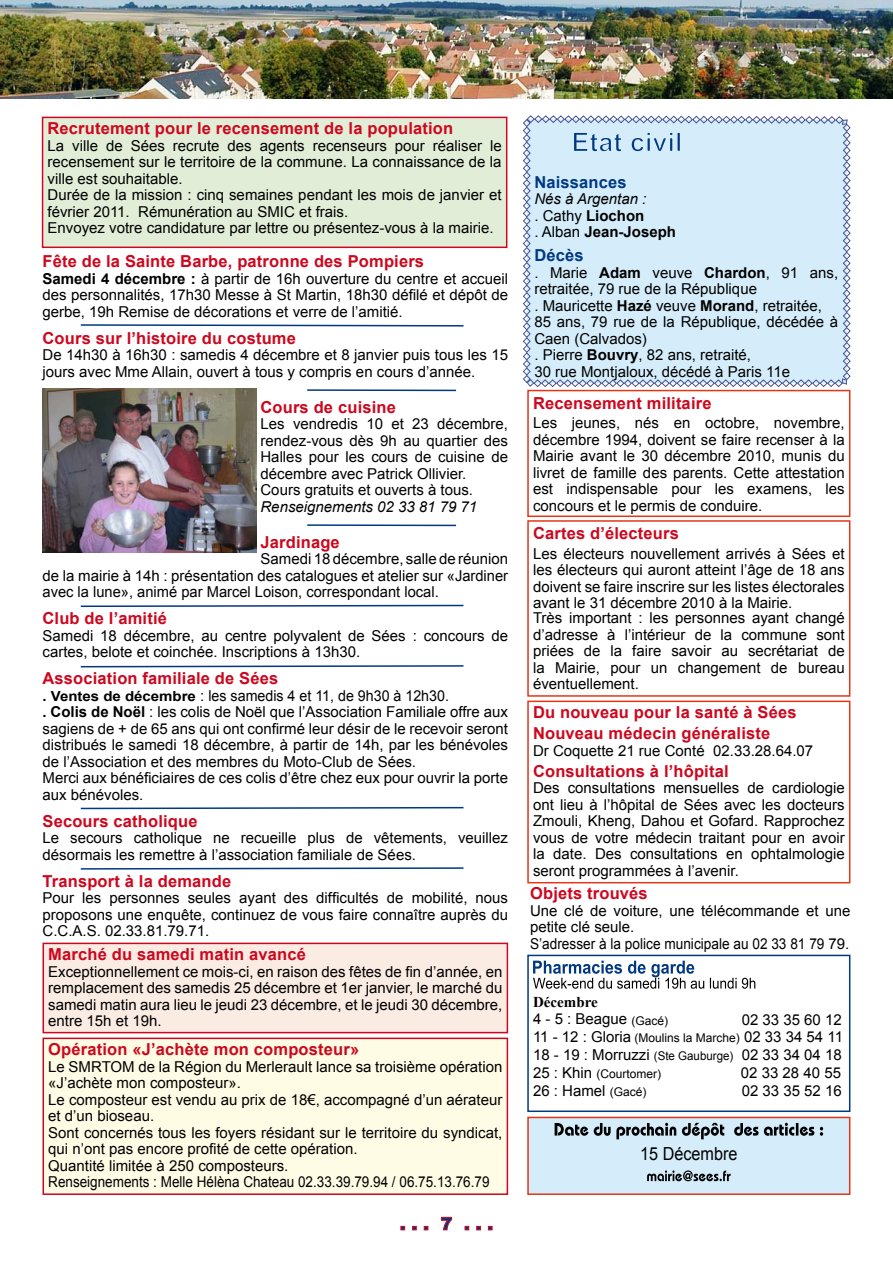
<style>
.page{position:relative;width:893px;height:1263px;background:#fff}
.page>*{position:absolute;margin:0;border:0;box-sizing:border-box;transform-origin:0 0}
.t1{font:18px "Arial";color:#000;scale:.9 1}
.t2{font:700 16.5px/21px "Arial";letter-spacing:.01em;color:#cd071e}
.t3{font:700 16.5px "Arial";letter-spacing:.01em;color:#003882}
.t4{font:15px/16.5px "Arial";color:#000;text-align:justify}
.t5{font:700 15px/16.5px "Arial";color:#000}
.t6{font:italic 15px "Arial";color:#000}
.t7{font:700 15px "Times New Roman";color:#000}
.t8{font:12px "Arial";color:#000}
.s1{font-weight:700}
.s2{font-weight:700;font-size:13.8px}
.s3{font-weight:400;font-style:italic}
.s4{font-weight:400}
.s5{font-size:12px}
.s6{font-size:15px}
</style>
<div class="page">
<svg style="left:523px;top:115px;width:328px;height:272px"></svg>
<img style="left:0;top:0;width:893px;height:98px">
<svg style="left:533px;top:961px;width:222px;height:28px"></svg>
<div style="left:527px;top:955px;width:323px;height:157px;border:2px solid #003882"></div>
<svg style="left:400px;top:1216px;width:93px;height:14px"></svg>
<div style="left:528px;top:1117px;width:322px;height:77px;background:#d5edfa"></div>
<svg style="left:555px;top:1123px;width:268px;height:16px"></svg>
<svg style="left:647px;top:1170px;width:84px;height:11px"></svg>
<div style="left:527px;top:1117px;width:323px;height:78px;border:2px solid #e53517"></div>
<svg style="left:80px;top:324px;width:384px;height:3px"></svg>
<svg style="left:80px;top:665px;width:384px;height:3px"></svg>
<svg style="left:80px;top:604px;width:384px;height:4px"></svg>
<div style="left:43px;top:1038px;width:464px;height:156px;background:#fffce5"></div>
<div style="left:43px;top:1037px;width:465px;height:158px;border:2px solid #cd071e"></div>
<div style="left:43px;top:117px;width:464px;height:130px;background:#e2edd7"></div>
<div style="left:42px;top:117px;width:465px;height:131px;border:2px solid #cd071e"></div>
<div style="left:527px;top:390px;width:323px;height:127px;border:2px solid #e53517"></div>
<div style="left:527px;top:520px;width:323px;height:177px;border:2px solid #e53517"></div>
<div style="left:527px;top:701px;width:323px;height:182px;border:2px solid #e53517"></div>
<div style="left:43px;top:943px;width:464px;height:89px;background:#faebe3"></div>
<div style="left:43px;top:943px;width:465px;height:90px;border:2px solid #cd071e"></div>
<svg style="left:80px;top:806px;width:384px;height:4px"></svg>
<img style="left:43px;top:389px;width:213px;height:164px">
<svg style="left:80px;top:867px;width:384px;height:3px"></svg>
<hr style="left:307px;top:524px;width:149px;height:2px;background:#003882">
<hr style="left:307px;top:389px;width:149px;height:2px;background:#003882">
<p class="t2" style="left:48px;top:119px;width:407px">Recrutement pour le recensement de la population</p>
<p class="t4" style="left:48px;top:138px;width:456px;text-align:left">La ville de Sées recrute des agents recenseurs pour réaliser le recensement sur le territoire de la commune. La connaissance de la ville est souhaitable.<br>Durée de la mission : cinq semaines pendant les mois de janvier et février 2011. Rémunération au SMIC et frais.<br>Envoyez votre candidature par lettre ou présentez-vous à la mairie.</p>
<p class="t2" style="left:43px;top:251px;width:383px">Fête de la Sainte Barbe, patronne des Pompiers</p>
<p class="t4" style="left:43px;top:270px;width:467px"><span class="s1">Samedi 4 décembre :</span> à partir de 16h ouverture du centre et accueil des personnalités, 17h30 Messe à St Martin, 18h30 défilé et dépôt de gerbe, 19h Remise de décorations et verre de l’amitié.</p>
<p class="t2" style="left:43px;top:328px;width:255px">Cours sur l’histoire du costume</p>
<p class="t4" style="left:43px;top:347px;width:467px">De 14h30 à 16h30 : samedis 4 décembre et 8 janvier puis tous les 15 jours avec Mme Allain, ouvert à tous y compris en cours d’année.</p>
<p class="t2" style="left:260px;top:397px;width:137px">Cours de cuisine</p>
<p class="t4" style="left:260px;top:416px;width:249px;text-align:left">Les vendredis 10 et 23 décembre, rendez-vous dès 9h au quartier des Halles pour les cours de cuisine de décembre avec Patrick Ollivier.<br>Cours gratuits et ouverts à tous.</p>
<p class="t6" style="left:260px;top:497px;width:218px">Renseignements 02 33 81 79 71</p>
<p class="t2" style="left:260px;top:532px;width:81px">Jardinage</p>
<p class="t4" style="left:43px;top:551px;width:467px;text-indent:218px">Samedi 18 décembre, salle de réunion de la mairie à 14h : présentation des catalogues et atelier sur «Jardiner avec la lune», animé par Marcel Loison, correspondant local.</p>
<p class="t2" style="left:43px;top:608px;width:126px">Club de l’amitié</p>
<p class="t4" style="left:43px;top:627px;width:467px">Samedi 18 décembre, au centre polyvalent de Sées : concours de cartes, belote et coinchée. Inscriptions à 13h30.</p>
<p class="t2" style="left:43px;top:668px;width:237px">Association familiale de Sées</p>
<p class="t4" style="left:43px;top:687px;width:467px;text-align:left"><span class="s1">.</span> <span class="s2">Ventes de décembre</span> : les samedis 4 et 11, de 9h30 à 12h30.<br><span class="s1">. Colis de Noël</span> : les colis de Noël que l’Association Familiale offre aux sagiens de + de 65 ans qui ont confirmé leur désir de le recevoir seront distribués le samedi 18 décembre, à partir de 14h, par les bénévoles de l’Association et des membres du Moto-Club de Sées.<br>Merci aux bénéficiaires de ces colis d’être chez eux pour ouvrir la porte aux bénévoles.</p>
<p class="t2" style="left:43px;top:811px;width:157px">Secours catholique</p>
<p class="t4" style="left:43px;top:830px;width:467px">Le secours catholique ne recueille plus de vêtements, veuillez désormais les remettre à l’association familiale de Sées.</p>
<p class="t2" style="left:43px;top:871px;width:190px">Transport à la demande</p>
<p class="t4" style="left:43px;top:890px;width:467px">Pour les personnes seules ayant des difficultés de mobilité, nous proposons une enquête, continuez de vous faire connaître auprès du C.C.A.S. 02.33.81.79.71.</p>
<p class="t2" style="left:48px;top:945px;width:259px">Marché du samedi matin avancé</p>
<p class="t4" style="left:48px;top:963px;width:456px">Exceptionnellement ce mois-ci, en raison des fêtes de fin d’année, en remplacement des samedis 25 décembre et 1er janvier, le marché du samedi matin aura lieu le jeudi 23 décembre, et le jeudi 30 décembre, entre 15h et 19h.</p>
<p class="t2" style="left:48px;top:1040px;width:312px">Opération «J’achète mon composteur»</p>
<p class="t4" style="left:48px;top:1058px;width:456px;text-align:left">Le SMRTOM de la Région du Merlerault lance sa troisième opération «J’achète mon composteur».<br>Le composteur est vendu au prix de 18€, accompagné d’un aérateur et d’un bioseau.<br>Sont concernés tous les foyers résidant sur le territoire du syndicat, qui n’ont pas encore profité de cette opération.<br>Quantité limitée à 250 composteurs.<br>Renseignements : Melle Hélèna Chateau 02.33.39.79.94 / 06.75.13.76.79</p>
<p class="t3" style="left:534px;top:171px;width:94px">Naissances</p>
<p class="t5" style="left:534px;top:191px;width:143px"><span class="s3">Nés à Argentan :<br></span><span class="s4">. Cathy</span> Liochon<br><span class="s4">. Alban</span> Jean-Joseph</p>
<p class="t3" style="left:534px;top:245px;width:51px">Décès</p>
<p class="t4" style="left:534px;top:264px;width:305px;text-align:left">. Marie <span class="s1">Adam</span> veuve <span class="s1">Chardon</span>, 91 ans, retraitée, 79 rue de la République<br>. Mauricette <span class="s1">Hazé</span> veuve <span class="s1">Morand</span>, retraitée, 85 ans, 79 rue de la République, décédée à Caen (Calvados)<br>. Pierre <span class="s1">Bouvry</span>, 82 ans, retraité,<br>30 rue Montjaloux, décédé à Paris 11e</p>
<p class="t2" style="left:533px;top:393px;width:180px">Recensement militaire</p>
<p class="t4" style="left:533px;top:415px;width:313px">Les jeunes, nés en octobre, novembre, décembre 1994, doivent se faire recenser à la Mairie avant le 30 décembre 2010, munis du livret de famille des parents. Cette attestation est indispensable pour les examens, les concours et le permis de conduire.</p>
<p class="t2" style="left:533px;top:523px;width:147px">Cartes d’électeurs</p>
<p class="t4" style="left:533px;top:545px;width:313px">Les électeurs nouvellement arrivés à Sées et les électeurs qui auront atteint l’âge de 18 ans doivent se faire inscrire sur les listes électorales avant le 31 décembre 2010 à la Mairie.</p>
<p class="t4" style="left:533px;top:610px;width:313px">Très important : les personnes ayant changé d’adresse à l’intérieur de la commune sont priées de la faire savoir au secrétariat de la Mairie, pour un changement de bureau éventuellement.</p>
<p class="t2" style="left:533px;top:703px;width:265px">Du nouveau pour la santé à Sées<br>Nouveau médecin généraliste</p>
<p class="t4" style="left:533px;top:742px;width:282px">Dr Coquette 21 rue Conté 02.33.28.64.07</p>
<p class="t2" style="left:533px;top:761px;width:197px">Consultations à l’hôpital</p>
<p class="t4" style="left:533px;top:780px;width:313px">Des consultations mensuelles de cardiologie ont lieu à l’hôpital de Sées avec les docteurs Zmouli, Kheng, Dahou et Gofard. Rapprochez vous de votre médecin traitant pour en avoir la date. Des consultations en ophtalmologie seront programmées à l’avenir.</p>
<p class="t2" style="left:530px;top:883px;width:119px">Objets trouvés</p>
<p class="t4" style="left:530px;top:902px;width:322px;text-align:left">Une clé de voiture, une télécommande et une petite clé seule.<br>S’adresser à la police municipale au 02 33 81 79 79.</p>
<p class="t7" style="left:533px;top:991px;width:66px">Décembre</p>
<p class="t4" style="left:533px;top:1011px;width:137px">4 - 5 : Beague <span class="s5">(Gacé)</span></p>
<p class="t4" style="left:533px;top:1010px;width:311px;line-height:18px;text-indent:209px">02 33 35 60 12<br>11 - 12 : Gloria <span class="s5">(Moulins la Marche)</span> 02 33 34 54 11<br>18 - 19 : Morruzzi <span class="s5">(Ste Gauburge)</span> 02 33 34 04 18</p>
<p class="t8" style="left:533px;top:1066px;width:130px"><span class="s6">25 : Khin</span> (Courtomer)</p>
<p class="t4" style="left:741px;top:1065px;width:102px">02 33 28 40 55</p>
<p class="t4" style="left:533px;top:1083px;width:115px">26 : Hamel <span class="s5">(Gacé)</span></p>
<p class="t4" style="left:742px;top:1083px;width:102px">02 33 35 52 16</p>
<p class="t1" style="left:640px;top:1142px;width:110px">15 Décembre</p>
</div>
